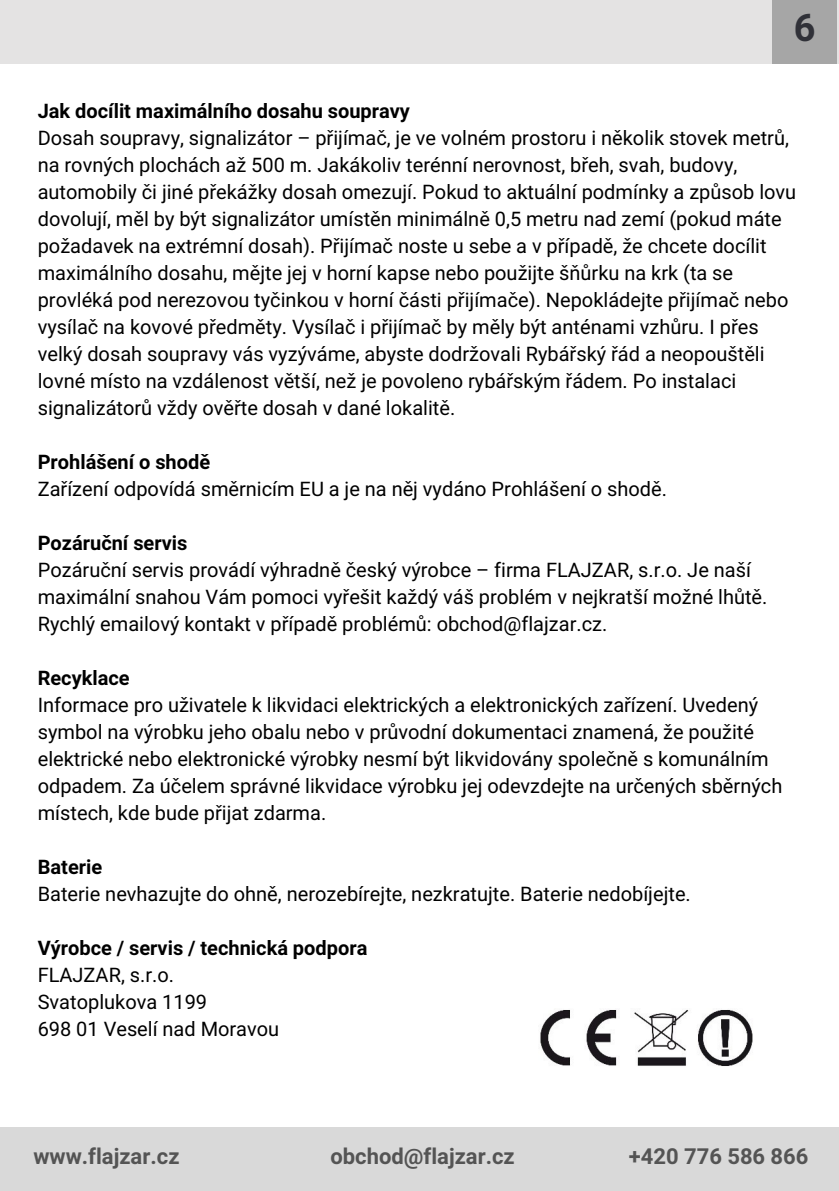
<style>
.page{position:relative;width:839px;height:1191px;background:#fff}
.page>*{position:absolute;margin:0;border:0;box-sizing:border-box;transform-origin:0 0}
.t1{font:700 38px "Araboto";color:#303138}
.t2{font:700 22px "Araboto";color:#545454}
.t3{font:20px/27px "Araboto";color:#000}
.t4{font:700 20px "Araboto";color:#000}
</style>
<div class="page">
<div style="left:0;top:1127px;width:838px;height:64px;background:#d9d9d9"></div>
<div style="left:0;top:0;width:838px;height:64px;background:#e4e3e3"></div>
<div style="left:772px;top:0;width:64px;height:64px;background:#a6a6a6"></div>
<img style="left:540px;top:1009px;width:213px;height:57px">
<h1 class="t1" style="left:793px;top:5px;width:23px">6</h1>
<p class="t4" style="left:38px;top:99px;width:374px">Jak docílit maximálního dosahu soupravy</p>
<p class="t3" style="left:38px;top:125px;width:760px">Dosah soupravy, signalizátor – přijímač, je ve volném prostoru i několik stovek metrů, na rovných plochách až 500 m. Jakákoliv terénní nerovnost, břeh, svah, budovy, automobily či jiné překážky dosah omezují. Pokud to aktuální podmínky a způsob lovu dovolují, měl by být signalizátor umístěn minimálně 0,5 metru nad zemí (pokud máte požadavek na extrémní dosah). Přijímač noste u sebe a v případě, že chcete docílit maximálního dosahu, mějte jej v horní kapse nebo použijte šňůrku na krk (ta se provléká pod nerezovou tyčinkou v horní části přijímače). Nepokládejte přijímač nebo vysílač na kovové předměty. Vysílač i přijímač by měly být anténami vzhůru. I přes velký dosah soupravy vás vyzýváme, abyste dodržovali Rybářský řád a neopouštěli lovné místo na vzdálenost větší, než je povoleno rybářským řádem. Po instalaci signalizátorů vždy ověřte dosah v dané lokalitě.</p>
<p class="t4" style="left:38px;top:450px;width:174px">Prohlášení o shodě</p>
<p class="t3" style="left:38px;top:476px;width:630px">Zařízení odpovídá směrnicím EU a je na něj vydáno Prohlášení o shodě.</p>
<p class="t4" style="left:38px;top:531px;width:151px">Pozáruční servis</p>
<p class="t3" style="left:38px;top:557px;width:731px">Pozáruční servis provádí výhradně český výrobce – firma FLAJZAR, s.r.o. Je naší maximální snahou Vám pomoci vyřešit každý váš problém v nejkratší možné lhůtě.</p>
<p class="t3" style="left:38px;top:611px;width:571px">Rychlý emailový kontakt v případě problémů: obchod@flajzar.cz.</p>
<p class="t4" style="left:38px;top:666px;width:93px">Recyklace</p>
<p class="t3" style="left:38px;top:692px;width:746px">Informace pro uživatele k likvidaci elektrických a elektronických zařízení. Uvedený symbol na výrobku jeho obalu nebo v průvodní dokumentaci znamená, že použité elektrické nebo elektronické výrobky nesmí být likvidovány společně s komunálním odpadem. Za účelem správné likvidace výrobku jej odevzdejte na určených sběrných místech, kde bude přijat zdarma.</p>
<p class="t4" style="left:38px;top:855px;width:66px">Baterie</p>
<p class="t3" style="left:38px;top:881px;width:654px">Baterie nevhazujte do ohně, nerozebírejte, nezkratujte. Baterie nedobíjejte.</p>
<p class="t4" style="left:38px;top:936px;width:331px">Výrobce / servis / technická podpora</p>
<p class="t3" style="left:38px;top:962px;width:138px">FLAJZAR, s.r.o.</p>
<p class="t3" style="left:38px;top:989px;width:171px">Svatoplukova 1199</p>
<p class="t3" style="left:38px;top:1016px;width:243px">698 01 Veselí nad Moravou</p>
<p class="t2" style="left:33px;top:1143px;width:148px">www.flajzar.cz</p>
<h1 class="t2" style="left:330px;top:1143px;width:186px">obchod@flajzar.cz</h1>
<h1 class="t2" style="left:629px;top:1143px;width:181px">+420 776 586 866</h1>
</div>
